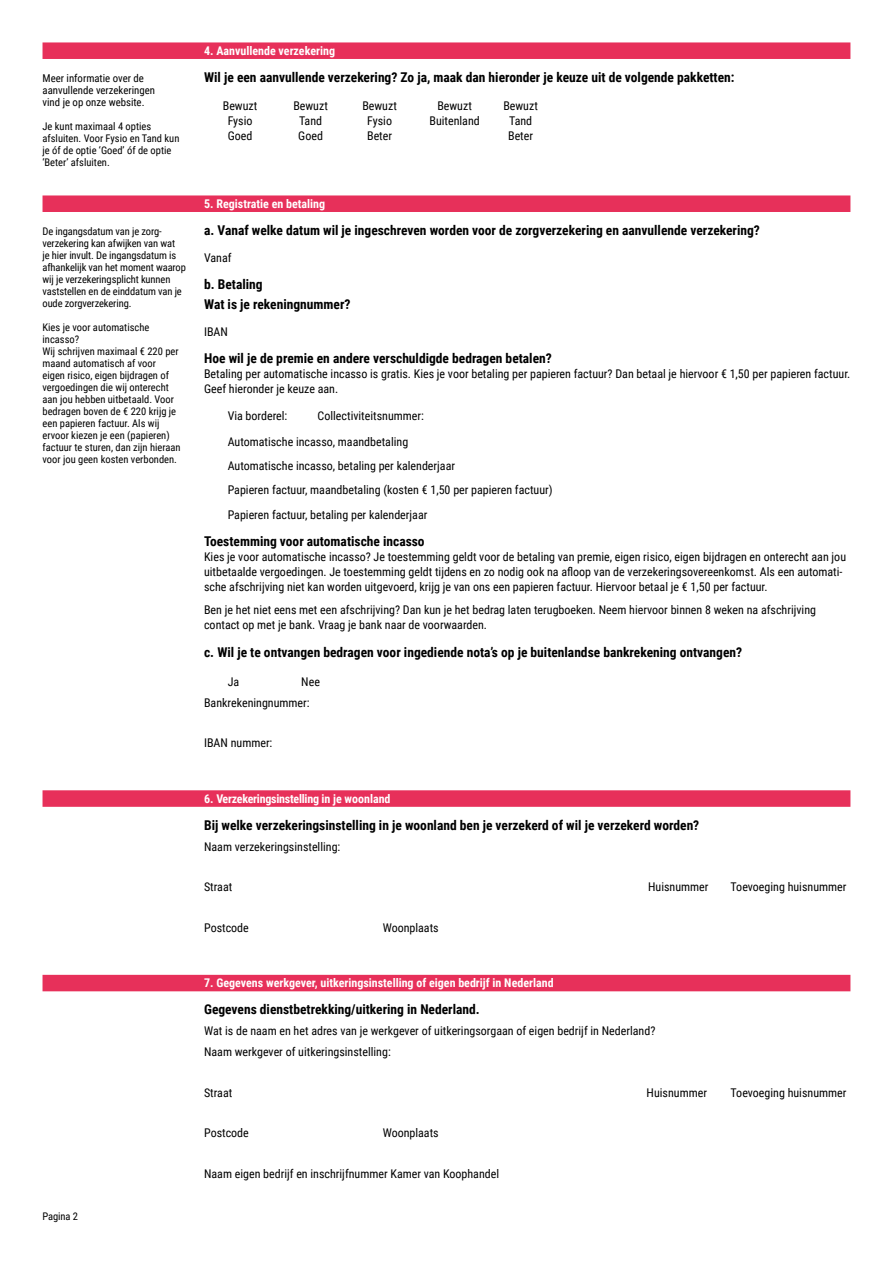
<style>
.page{position:relative;width:893px;height:1263px;background:#fff}
.page>*{position:absolute;margin:0;border:0;box-sizing:border-box;transform-origin:0 0}
.Plat_bold_Lemon_Bewu{font:700 13.5px "Roboto Condensed";color:#000}
.Plat_Lemon_Bewuzt{font:12px/15px "Roboto Condensed";color:#000}
.balk_met_diap_tekst{font:700 12px "Roboto Condensed";color:#fff}
.balk_met_diap_tekst-2{font:700 12px "Roboto Condensed";letter-spacing:-.02em;color:#fff}
.Zijtekst_Lemon_Bewuz{font:10.8px/12px "Roboto Condensed";color:#000}
.Zijtekst_Lemon_Bewuz-2{font:10.5px/12px "Roboto Condensed";color:#000}
</style>
<div class="page">
<div style="left:43px;top:42px;width:807px;height:17px;background:#e7305a"></div>
<div style="left:43px;top:195px;width:807px;height:17px;background:#e7305a"></div>
<div style="left:43px;top:790px;width:807px;height:17px;background:#e7305a"></div>
<div style="left:43px;top:975px;width:807px;height:16px;background:#e7305a"></div>
<p class="Zijtekst_Lemon_Bewuz" style="left:43px;top:71px;width:103px">Meer informatie over de</p>
<p class="Zijtekst_Lemon_Bewuz" style="left:43px;top:83px;width:114px">aanvullende verzekeringen vind je op onze website.</p>
<p class="Zijtekst_Lemon_Bewuz-2" style="left:43px;top:119px;width:110px">Je kunt maximaal 4 opties</p>
<p class="Zijtekst_Lemon_Bewuz-2" style="left:43px;top:131px;width:138px">afsluiten. Voor Fysio en Tand kun je óf de optie ‘Goed’ óf de optie ‘Beter’ afsluiten.</p>
<p class="Zijtekst_Lemon_Bewuz-2" style="left:43px;top:224px;width:145px">De ingangsdatum van je zorg-- verzekering kan afwijken van wat<br>je hier invult. De ingangsdatum is afhankelijk van het moment waarop wij je verzekeringsplicht kunnen vaststellen en de einddatum van je oude zorgverzekering.</p>
<p class="Zijtekst_Lemon_Bewuz-2" style="left:43px;top:320px;width:108px">Kies je voor automatische incasso?</p>
<p class="Zijtekst_Lemon_Bewuz-2" style="left:43px;top:344px;width:138px">Wij schrijven maximaal € 220 per</p>
<p class="Zijtekst_Lemon_Bewuz-2" style="left:43px;top:356px;width:115px">maand automatisch af voor</p>
<p class="Zijtekst_Lemon_Bewuz-2" style="left:43px;top:368px;width:128px">eigen risico, eigen bijdragen of</p>
<p class="Zijtekst_Lemon_Bewuz-2" style="left:43px;top:380px;width:128px">vergoedingen die wij onterecht</p>
<p class="Zijtekst_Lemon_Bewuz-2" style="left:43px;top:392px;width:133px">aan jou hebben uitbetaald. Voor</p>
<p class="Zijtekst_Lemon_Bewuz-2" style="left:43px;top:404px;width:135px">bedragen boven de € 220 krijg je</p>
<p class="Zijtekst_Lemon_Bewuz-2" style="left:43px;top:416px;width:140px">een papieren factuur. Als wij ervoor kiezen je een (papieren) factuur te sturen, dan zijn hieraan voor jou geen kosten verbonden.</p>
<p class="Zijtekst_Lemon_Bewuz-2" style="left:43px;top:1210px;width:37px">Pagina 2</p>
<p class="balk_met_diap_tekst" style="left:204px;top:42px;width:132px">4. Aanvullende verzekering</p>
<p class="Plat_bold_Lemon_Bewu" style="left:204px;top:67px;width:532px">Wil je een aanvullende verzekering? Zo ja, maak dan hieronder je keuze uit de volgende pakketten:</p>
<p class="Plat_Lemon_Bewuzt" style="left:223px;top:98px;width:36px">Bewuzt</p>
<p class="Plat_Lemon_Bewuzt" style="left:293px;top:98px;width:36px">Bewuzt</p>
<p class="Plat_Lemon_Bewuzt" style="left:362px;top:98px;width:36px">Bewuzt</p>
<p class="Plat_Lemon_Bewuzt" style="left:437px;top:98px;width:36px">Bewuzt</p>
<p class="Plat_Lemon_Bewuzt" style="left:503px;top:98px;width:36px">Bewuzt</p>
<p class="Plat_Lemon_Bewuzt" style="left:228px;top:113px;width:26px">Fysio</p>
<p class="Plat_Lemon_Bewuzt" style="left:299px;top:113px;width:25px">Tand</p>
<p class="Plat_Lemon_Bewuzt" style="left:367px;top:113px;width:26px">Fysio</p>
<p class="Plat_Lemon_Bewuzt" style="left:429px;top:113px;width:52px">Buitenland</p>
<p class="Plat_Lemon_Bewuzt" style="left:509px;top:113px;width:25px">Tand</p>
<p class="Plat_Lemon_Bewuzt" style="left:228px;top:128px;width:26px">Goed</p>
<p class="Plat_Lemon_Bewuzt" style="left:298px;top:128px;width:26px">Goed</p>
<p class="Plat_Lemon_Bewuzt" style="left:367px;top:128px;width:26px">Beter</p>
<p class="Plat_Lemon_Bewuzt" style="left:508px;top:128px;width:26px">Beter</p>
<p class="balk_met_diap_tekst" style="left:204px;top:195px;width:122px">5. Registratie en betaling</p>
<p class="Plat_bold_Lemon_Bewu" style="left:204px;top:220px;width:557px">a. Vanaf welke datum wil je ingeschreven worden voor de zorgverzekering en aanvullende verzekering?</p>
<p class="Plat_Lemon_Bewuzt" style="left:204px;top:249px;width:29px">Vanaf</p>
<p class="Plat_bold_Lemon_Bewu" style="left:204px;top:274px;width:60px">b. Betaling</p>
<p class="Plat_bold_Lemon_Bewu" style="left:204px;top:295px;width:148px">Wat is je rekeningnummer?</p>
<p class="Plat_Lemon_Bewuzt" style="left:204px;top:324px;width:25px">IBAN</p>
<p class="Plat_bold_Lemon_Bewu" style="left:204px;top:349px;width:349px">Hoe wil je de premie en andere verschuldigde bedragen betalen?</p>
<p class="Plat_Lemon_Bewuzt" style="left:204px;top:366px;width:648px">Betaling per automatische incasso is gratis. Kies je voor betaling per papieren factuur? Dan betaal je hiervoor € 1,50 per papieren factuur.<br>Geef hieronder je keuze aan.</p>
<p class="Plat_Lemon_Bewuzt" style="left:228px;top:408px;width:61px">Via borderel:</p>
<p class="Plat_Lemon_Bewuzt" style="left:318px;top:408px;width:108px">Collectiviteitsnummer:</p>
<p class="Plat_Lemon_Bewuzt" style="left:228px;top:433px;width:182px">Automatische incasso, maandbetaling</p>
<p class="Plat_Lemon_Bewuzt" style="left:228px;top:457px;width:229px">Automatische incasso, betaling per kalenderjaar</p>
<p class="Plat_Lemon_Bewuzt" style="left:228px;top:481px;width:326px">Papieren factuur, maandbetaling (kosten € 1,50 per papieren factuur)</p>
<p class="Plat_Lemon_Bewuzt" style="left:228px;top:507px;width:201px">Papieren factuur, betaling per kalenderjaar</p>
<p class="Plat_bold_Lemon_Bewu" style="left:204px;top:532px;width:222px">Toestemming voor automatische incasso</p>
<p class="Plat_Lemon_Bewuzt" style="left:204px;top:549px;width:643px">Kies je voor automatische incasso? Je toestemming geldt voor de betaling van premie, eigen risico, eigen bijdragen en onterecht aan jou uitbetaalde vergoedingen. Je toestemming geldt tijdens en zo nodig ook na afloop van de verzekeringsovereenkomst. Als een automati&shy;sche afschrijving niet kan worden uitgevoerd, krijg je van ons een papieren factuur. Hiervoor betaal je € 1,50 per factuur.</p>
<p class="Plat_Lemon_Bewuzt" style="left:204px;top:601px;width:613px">Ben je het niet eens met een afschrijving? Dan kun je het bedrag laten terugboeken. Neem hiervoor binnen 8 weken na afschrijving contact op met je bank. Vraag je bank naar de voorwaarden.</p>
<p class="Plat_bold_Lemon_Bewu" style="left:204px;top:643px;width:539px">c. Wil je te ontvangen bedragen voor ingediende nota’s op je buitenlandse bankrekening ontvangen?</p>
<p class="Plat_Lemon_Bewuzt" style="left:228px;top:673px;width:13px">Ja</p>
<p class="Plat_Lemon_Bewuzt" style="left:301px;top:673px;width:20px">Nee</p>
<p class="Plat_Lemon_Bewuzt" style="left:204px;top:694px;width:107px">Bankrekeningnummer:</p>
<p class="Plat_Lemon_Bewuzt" style="left:204px;top:735px;width:70px">IBAN nummer:</p>
<p class="balk_met_diap_tekst-2" style="left:204px;top:790px;width:188px">6. Verzekeringsinstelling in je woonland</p>
<p class="Plat_bold_Lemon_Bewu" style="left:204px;top:815px;width:497px">Bij welke verzekeringsinstelling in je woonland ben je verzekerd of wil je verzekerd worden?</p>
<p class="Plat_Lemon_Bewuzt" style="left:204px;top:838px;width:138px">Naam verzekeringsinstelling:</p>
<p class="Plat_Lemon_Bewuzt" style="left:204px;top:879px;width:30px">Straat</p>
<p class="Plat_Lemon_Bewuzt" style="left:648px;top:879px;width:62px">Huisnummer</p>
<p class="Plat_Lemon_Bewuzt" style="left:731px;top:879px;width:117px">Toevoeging huisnummer</p>
<p class="Plat_Lemon_Bewuzt" style="left:204px;top:919px;width:46px">Postcode</p>
<p class="Plat_Lemon_Bewuzt" style="left:383px;top:919px;width:57px">Woonplaats</p>
<p class="balk_met_diap_tekst" style="left:204px;top:974px;width:351px">7. Gegevens werkgever, uitkeringsinstelling of eigen bedrijf in Nederland</p>
<p class="Plat_bold_Lemon_Bewu" style="left:204px;top:1000px;width:277px">Gegevens dienstbetrekking/uitkering in Nederland.</p>
<p class="Plat_Lemon_Bewuzt" style="left:204px;top:1023px;width:453px">Wat is de naam en het adres van je werkgever of uitkeringsorgaan of eigen bedrijf in Nederland?</p>
<p class="Plat_Lemon_Bewuzt" style="left:204px;top:1044px;width:188px">Naam werkgever of uitkeringsinstelling:</p>
<p class="Plat_Lemon_Bewuzt" style="left:204px;top:1084px;width:30px">Straat</p>
<p class="Plat_Lemon_Bewuzt" style="left:647px;top:1084px;width:62px">Huisnummer</p>
<p class="Plat_Lemon_Bewuzt" style="left:731px;top:1084px;width:117px">Toevoeging huisnummer</p>
<p class="Plat_Lemon_Bewuzt" style="left:204px;top:1125px;width:46px">Postcode</p>
<p class="Plat_Lemon_Bewuzt" style="left:383px;top:1125px;width:57px">Woonplaats</p>
<p class="Plat_Lemon_Bewuzt" style="left:204px;top:1165px;width:297px">Naam eigen bedrijf en inschrijfnummer Kamer van Koophandel</p>
</div>
